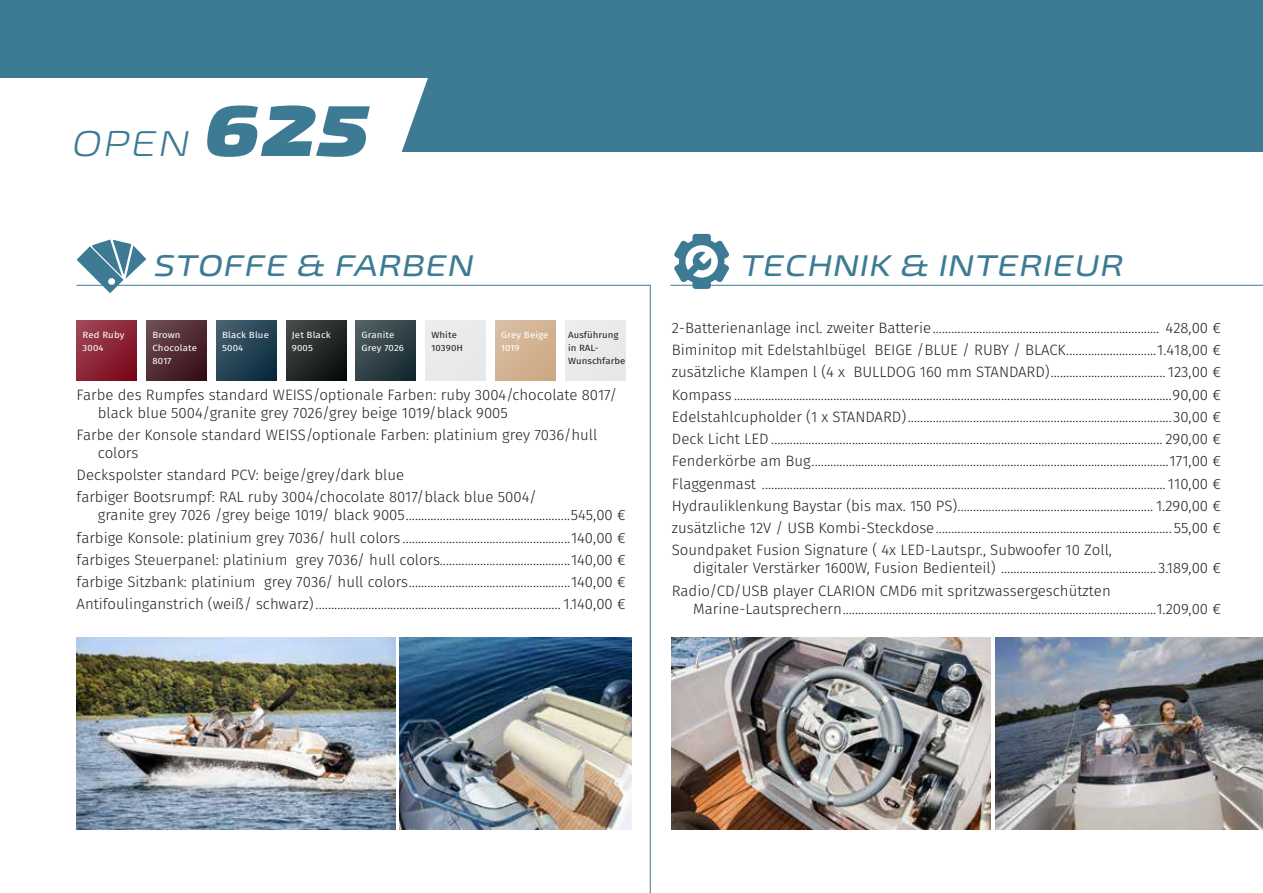
<style>
.page{position:relative;width:1263px;height:893px;background:#fff}
.page>*{position:absolute;margin:0;border:0;box-sizing:border-box;transform-origin:0 0}
.t1{font:italic 300 expanded 36px "Exo 2";color:#3c7b93}
.t2{font:italic 500 expanded 30px "Exo 2";color:#3c7b93}
.t3{font:300 15px/22.2px "Fira Sans";color:#231f20}
.t4{font:9px/13.2px "Fira Sans OT";letter-spacing:.01em;color:#fff;scale:1.07 1}
.t5{font:9px/13.2px "Fira Sans OT";color:#231f20;scale:1.07 1}
.s1{font-weight:900;font-size:72px}
</style>
<div class="page">
<div style="left:0;top:0;width:1263px;height:151px;background:#3c7b93"></div>
<div style="left:0;top:78px;width:428px;height:74px;background:#fff"></div>
<svg style="left:76px;top:285px;width:575px;height:608px"></svg>
<img style="left:670px;top:285px;width:593px;height:545px">
<svg style="left:77px;top:240px;width:69px;height:53px"></svg>
<svg style="left:674px;top:234px;width:55px;height:55px"></svg>
<img style="left:77px;top:638px;width:318px;height:191px">
<img style="left:400px;top:638px;width:231px;height:191px">
<svg style="left:77px;top:320px;width:60px;height:61px;background:#8b2637"></svg>
<svg style="left:146px;top:320px;width:61px;height:61px;background:#512c33"></svg>
<svg style="left:216px;top:320px;width:61px;height:61px;background:#264456"></svg>
<svg style="left:286px;top:320px;width:60px;height:61px;background:#262a2b"></svg>
<svg style="left:356px;top:320px;width:60px;height:61px;background:#314248"></svg>
<div style="left:425px;top:320px;width:61px;height:61px;background:#e6e7e9"></div>
<div style="left:495px;top:320px;width:61px;height:61px;background:linear-gradient(to right,#d7ba9d,#d0ac8a)"></div>
<div style="left:565px;top:320px;width:60px;height:61px;background:#e6e7e9"></div>
<h1 class="t1" style="left:70px;top:123px;width:313px">OPEN <span class="s1">625</span></h1>
<h2 class="t2" style="left:153px;top:248px;width:328px">STOFFE &amp; FARBEN</h2>
<h2 class="t2" style="left:739px;top:248px;width:391px">TECHNIK &amp; INTERIEUR</h2>
<p class="t4" style="left:83px;top:329px;width:41px">Red Ruby<br>3004</p>
<p class="t4" style="left:152px;top:329px;width:43px">Brown<br>Chocolate<br>8017</p>
<p class="t4" style="left:222px;top:329px;width:45px">Black Blue<br>5004</p>
<p class="t4" style="left:292px;top:329px;width:38px">Jet Black<br>9005</p>
<p class="t4" style="left:362px;top:329px;width:41px">Granite<br>Grey 7026</p>
<p class="t5" style="left:431px;top:329px;width:31px">White<br>10390H</p>
<p class="t4" style="left:501px;top:329px;width:46px">Grey Beige<br>1019</p>
<p class="t5" style="left:568px;top:329px;width:55px">Ausführung in RAL-<br>Wunschfarbe</p>
<p class="t3" style="left:672px;top:317px;width:551px;text-align:justify">2-Batterienanlage incl. zweiter Batterie......................................................................... 428,00 € Biminitop mit Edelstahlbügel BEIGE /BLUE / RUBY / BLACK.............................1.418,00 € zusätzliche Klampen l (4 x BULLDOG 160 mm STANDARD)..................................... 123,00 € Kompass .............................................................................................................................................90,00 € Edelstahlcupholder (1 x STANDARD).....................................................................................30,00 € Deck Licht LED .............................................................................................................................. 290,00 € Fenderkörbe am Bug...................................................................................................................171,00 € Flaggenmast .................................................................................................................................. 110,00 € Hydrauliklenkung Baystar (bis max. 150 PS)............................................................... 1.290,00 € zusätzliche 12V / USB Kombi-Steckdose............................................................................ 55,00 € Soundpaket Fusion Signature ( 4x LED-Lautspr., Subwoofer 10 Zoll,</p>
<p class="t3" style="left:672px;top:557px;width:551px;text-indent:21px">digitaler Verstärker 1600W, Fusion Bedienteil) .................................................. 3.189,00 €<br>Radio/CD/USB player CLARION CMD6 mit spritzwassergeschützten</p>
<p class="t3" style="left:693px;top:597px;width:529px">Marine-Lautsprechern.....................................................................................................1.209,00 €</p>
<p class="t3" style="left:98px;top:385px;width:521px;line-height:18px;text-indent:-21px">Farbe des Rumpfes standard WEISS/optionale Farben: ruby 3004/chocolate 8017/ black blue 5004/granite grey 7026/grey beige 1019/black 9005</p>
<p class="t3" style="left:98px;top:426px;width:501px;line-height:18px;text-indent:-21px">Farbe der Konsole standard WEISS/optionale Farben: platinium grey 7036/hull colors</p>
<p class="t3" style="left:77px;top:464px;width:462px">Deckspolster standard PCV: beige/grey/dark blue<br>farbiger Bootsrumpf: RAL ruby 3004/chocolate 8017/black blue 5004/</p>
<p class="t3" style="left:77px;top:504px;width:550px;text-align:justify;text-indent:21px">granite grey 7026 /grey beige 1019/ black 9005.....................................................545,00 € farbige Konsole: platinium grey 7036/ hull colors ......................................................140,00 € farbiges Steuerpanel: platinium grey 7036/ hull colors..........................................140,00 € farbige Sitzbank: platinium grey 7036/ hull colors....................................................140,00 € Antifoulinganstrich (weiß/ schwarz)............................................................................... 1.140,00 €</p>
</div>
